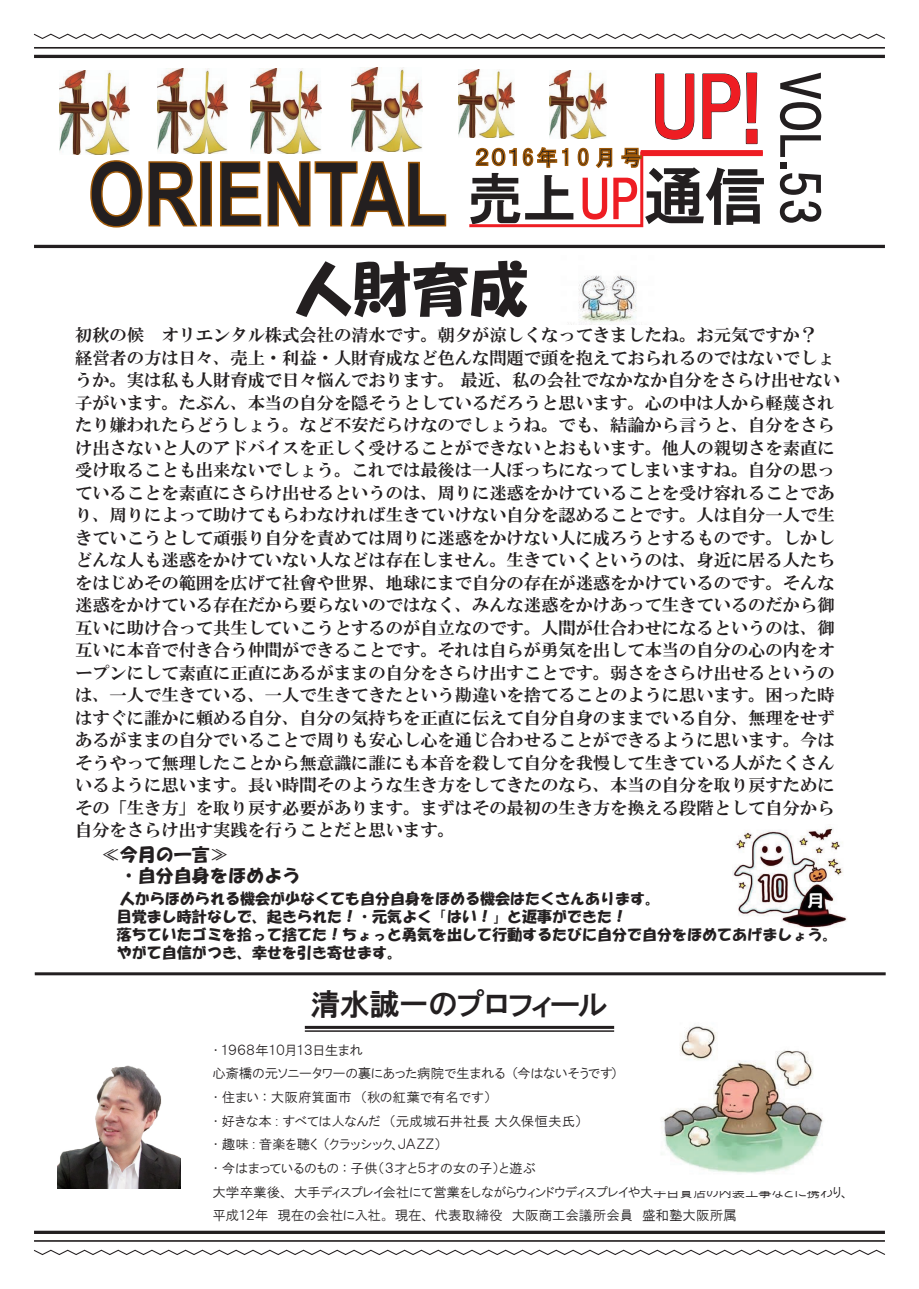
<style>
.page{position:relative;width:919px;height:1289px;background:#fff}
.page>*{position:absolute;margin:0;border:0;box-sizing:border-box;transform-origin:0 0}
.t1{font:700 88.95px "Arial Narrow";letter-spacing:-.01em;color:#231f20}
.t2{font:81px "HGP Gothic E";color:#ee1d23}
.t3{font:58.5px "HG Soei Kakupoptai";color:#231f20}
.t4{font:54.9px "HGP Gothic E";color:#231f20}
.t5{font:52.05px "HGP Gothic E";color:#ee1d23}
.t6{font:51px "HGP Gothic E";color:#231f20}
.t7{font:30px "HGP Gothic E";letter-spacing:-.025em;color:#231f20}
.t8{font:20.7px "HGP Gothic E";letter-spacing:.155em;color:#231f20}
.t9{font:18px/21.6px "HG Soei Kakupoptai";color:#231f20}
.t10{font:17.25px/22.5px "HGS Mincho E";color:#231f20}
.t11{font:16.5px "Koz Go Pr 6 N";color:#231f20}
.t12{font:15px/18px "HG Soei Kakupoptai";color:#231f20}
.t13{font:13.5px/23.7px "HGP Gothic M";color:#231f20}
.s1{font-size:62.25px}
</style>
<div class="page">
<img style="left:568px;top:275px;width:74px;height:50px">
<hr style="left:305px;top:1025px;width:309px;height:3px;background:#231f20">
<hr style="left:305px;top:1030px;width:309px;height:1px;background:#231f20">
<hr style="left:35px;top:972px;width:850px;height:3px;background:#231f20">
<hr style="left:34px;top:245px;width:850px;height:3px;background:#231f20">
<svg style="left:90px;top:160px;width:108px;height:68px"></svg>
<div style="left:200px;top:161px;width:12px;height:65px;border:2px solid #9e5807"></div>
<svg style="left:220px;top:161px;width:227px;height:66px"></svg>
<svg style="left:469px;top:73px;width:294px;height:155px"></svg>
<hr style="left:34px;top:55px;width:850px;height:3px;background:#231f20">
<hr style="left:34px;top:47px;width:850px;height:2px;background:#231f20">
<svg style="left:33px;top:33px;width:852px;height:6px"></svg>
<svg style="left:33px;top:1157px;width:853px;height:98px"></svg>
<img style="left:57px;top:1065px;width:123px;height:123px">
<img style="left:732px;top:827px;width:115px;height:101px">
<img style="left:651px;top:1026px;width:178px;height:164px">
<img style="left:59px;top:71px;width:70px;height:84px">
<img style="left:458px;top:69px;width:56px;height:68px">
<img style="left:352px;top:68px;width:70px;height:84px">
<img style="left:251px;top:69px;width:70px;height:84px">
<img style="left:158px;top:69px;width:70px;height:84px">
<img style="left:549px;top:71px;width:57px;height:67px">
<h1 class="t1" style="left:88px;top:127px;width:361px">ORIENTAL</h1>
<h2 class="t2" style="left:650px;top:67px;width:113px">UP!</h2>
<h3 class="t4" style="left:467px;top:171px;width:299px">売上 <span class="s1">通信</span></h3>
<p class="t8" style="left:475px;top:147px;width:168px">２０１6年10月号</p>
<h3 class="t5" style="left:579px;top:173px;width:62px">UP</h3>
<h3 class="t6" style="left:825px;top:70px;width:158px;rotate:90deg">VOL.53</h3>
<h3 class="t3" style="left:294px;top:259px;width:235px">人財育成</h3>
<p class="t10" style="left:75px;top:323px;width:766px">初秋の候　オリエンタル株式会社の清水です。朝夕が涼しくなってきましたね。お元気ですか？<br>経営者の方は日々、売上・利益・人財育成など色んな問題で頭を抱えておられるのではないでしょうか。実は私も人財育成で日々悩んでおります。 最近、私の会社でなかなか自分をさらけ出せない子がいます。たぶん、本当の自分を隠そうとしているだろうと思います。心の中は人から軽蔑されたり嫌われたらどうしょう。など不安だらけなのでしょうね。でも、結論から言うと、自分をさらけ出さないと人のアドバイスを正しく受けることができないとおもいます。他人の親切さを素直に受け取ることも出来ないでしょう。これでは最後は一人ぼっちになってしまいますね。自分の思っていることを素直にさらけ出せるというのは、周りに迷惑をかけていることを受け容れることであり、周りによって助けてもらわなければ生きていけない自分を認めることです。人は自分一人で生きていこうとして頑張り自分を責めては周りに迷惑をかけない人に成ろうとするものです。しかしどんな人も迷惑をかけていない人などは存在しません。生きていくというのは、身近に居る人たちをはじめその範囲を広げて社會や世界、地球にまで自分の存在が迷惑をかけているのです。そんな迷惑をかけている存在だから要らないのではなく、みんな迷惑をかけあって生きているのだから御互いに助け合って共生していこうとするのが自立なのです。人間が仕合わせになるというのは、御互いに本音で付き合う仲間ができることです。それは自らが勇気を出して本当の自分の心の内をオープンにして素直に正直にあるがままの自分をさらけ出すことです。弱さをさらけ出せるというのは、一人で生きている、一人で生きてきたという勘違いを捨てることのように思います。困った時はすぐに誰かに頼める自分、自分の気持ちを正直に伝えて自分自身のままでいる自分、無理をせずあるがままの自分でいることで周りも安心し心を通じ合わせることができるように思います。今はそうやって無理したことから無意識に誰にも本音を殺して自分を我慢して生きている人がたくさんいるように思います。長い時間そのような生き方をしてきたのなら、本当の自分を取り戻すためにその「生き方」を取り戻す必要があります。まずはその最初の生き方を換える段階として自分から自分をさらけ出す実践を行うことだと思います。</p>
<p class="t9" style="left:102px;top:843px;width:199px">≪今月の一言≫　<br>　・自分自身をほめよう</p>
<p class="t12" style="left:102px;top:889px;width:736px;text-indent:18px">人からほめられる機会が少なくても自分自身をほめる機会はたくさんあります。<br>　目覚まし時計なしで、起きられた！・元気よく「はい！」と返事ができた！<br>　落ちていたゴミを拾って捨てた！ちょっと勇気を出して行動するたびに自分で自分をほめてあげましょう。　やがて自信がつき、幸せを引き寄せます。</p>
<p class="t11" style="left:337px;top:789px;width:249px">　　　　　　　　　　　　　　　</p>
<h3 class="t7" style="left:310px;top:989px;width:298px">清水誠一のプロフィール</h3>
<p class="t13" style="left:212px;top:1037px;width:638px">・１９６８年１０月１３日生まれ<br>心斎橋の元ソニータワーの裏にあった病院で生まれる（今はないそうです）<br>・住まい：大阪府箕面市　（秋の紅葉で有名です）<br>・好きな本 : すべては人なんだ　（元成城石井社長 大久保恒夫氏）<br>・趣味 : 音楽を聴く（クラッシック、ＪＡＺＺ）<br>・今はまっているのもの：子供（３才と５才の女の子）と遊ぶ<br>大学卒業後、大手ディスプレイ会社にて営業をしながらウィンドウディスプレイや大手百貨店の内装工事などに携わり、平成１２年　現在の会社に入社。 現在、代表取締役　大阪商工会議所会員　盛和塾大阪所属</p>
</div>
